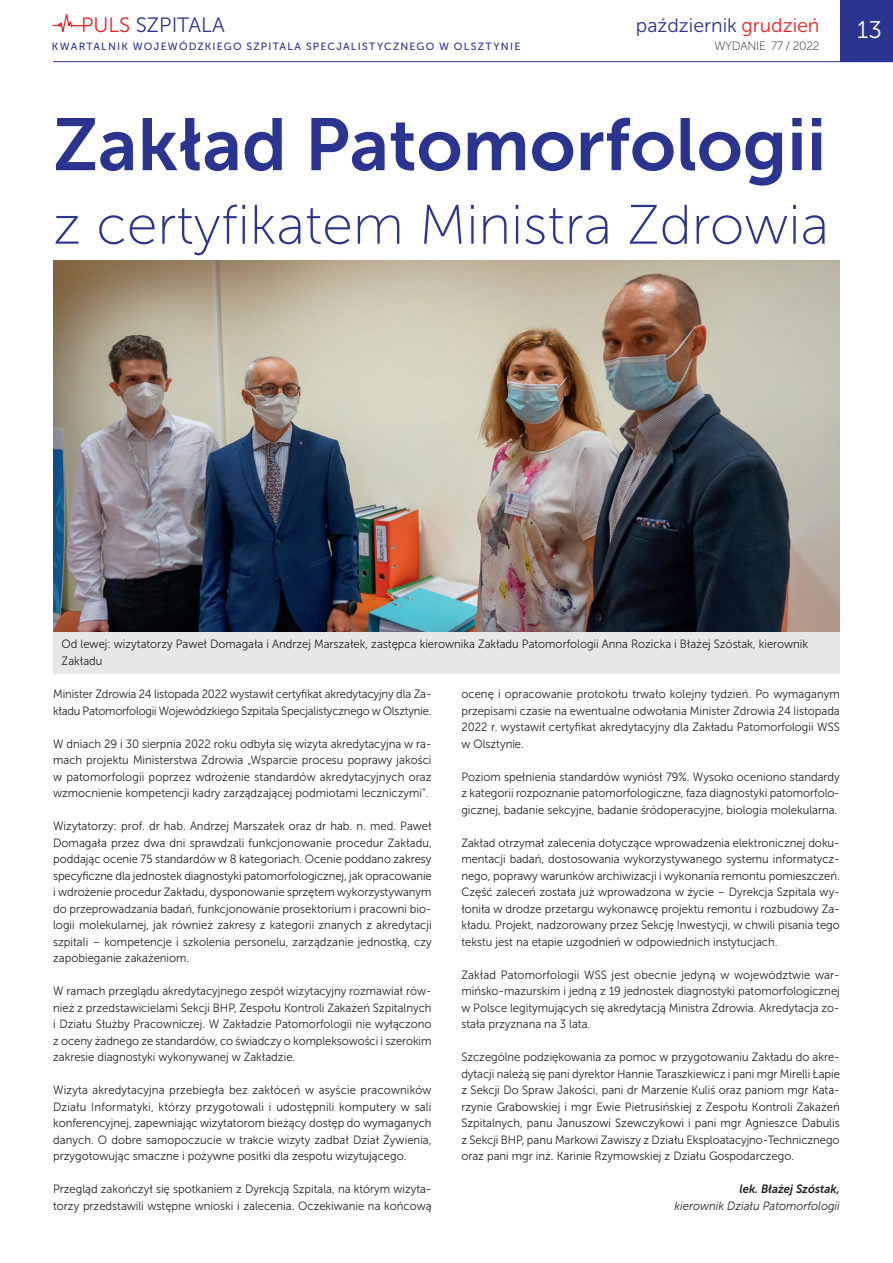
<style>
.page{position:relative;width:893px;height:1263px;background:#fff}
.page>*{position:absolute;margin:0;border:0;box-sizing:border-box;transform-origin:0 0}
.t1{font:73.5px "Museo Sans 700";color:#2b3590}
.t2{font:55.5px "Museo Sans 100";color:#2b3590}
.t3{font:24px "Museo Sans 300";color:#fff}
.t4{font:20.7px "Museo Sans 300";color:#2b3590}
.t5{font:19.5px "Museo Sans 300";color:#2b3590}
.t6{font:12px/16.5px "Museo Sans 300";color:#231f20;text-align:justify;scale:.94 1}
.t7{font:12px/16.5px "Museo Sans 300";letter-spacing:-.02em;color:#231f20;scale:.94 1}
.t8{font:italic 12px "Museo Sans 300";color:#231f20;scale:.94 1}
.t9{font:italic 12px "Museo Sans 700";color:#231f20;scale:.94 1}
.t10{font:12px "Museo Sans 100";letter-spacing:-.02em;color:#231f20}
.t11{font:10.5px "Museo Sans 500";letter-spacing:.115em;color:#2b3590}
.s1{color:#ec2125}
</style>
<div class="page">
<svg style="left:52px;top:14px;width:33px;height:18px"></svg>
<div style="left:840px;top:0;width:53px;height:62px;background:#2b3590"></div>
<hr style="left:53px;top:61px;width:840px;height:1px;background:#2b3590">
<img style="left:53px;top:261px;width:787px;height:371px">
<div style="left:53px;top:632px;width:787px;height:41px;background:#e6e7e9"></div>
<h3 class="t4" style="left:81px;top:14px;width:145px"><span class="s1">PULS</span> SZPITALA</h3>
<p class="t11" style="left:52px;top:41px;width:470px">KWARTALNIK WOJEWÓDZKIEGO SZPITALA SPECJALISTYCZNEGO W OLSZTYNIE</p>
<h3 class="t5" style="left:636px;top:14px;width:185px">październik <span class="s1">grudzień</span></h3>
<h3 class="t3" style="left:857px;top:16px;width:26px">13</h3>
<p class="t10" style="left:714px;top:39px;width:107px">WYDANIE 77 / 2022</p>
<h1 class="t1" style="left:53px;top:104px;width:775px">Zakład Patomorfologii</h1>
<h2 class="t2" style="left:53px;top:195px;width:777px">z certyfikatem Ministra Zdrowia</h2>
<p class="t6" style="left:62px;top:636px;width:796px">Od lewej: wizytatorzy Paweł Domagała i Andrzej Marszałek, zastępca kierownika Zakładu Patomorfologii Anna Rozicka i Błażej Szóstak, kierownik<br>Zakładu</p>
<p class="t7" style="left:53px;top:686px;width:404px">Minister Zdrowia 24 listopada 2022 wystawił certyfikat akredytacyjny dla Za&shy;kładu Patomorfologii Wojewódzkiego Szpitala Specjalistycznego w Olsztynie.</p>
<p class="t6" style="left:53px;top:735px;width:404px">W dniach 29 i 30 sierpnia 2022 roku odbyła się wizyta akredytacyjna w ra&shy;mach projektu Ministerstwa Zdrowia „Wsparcie procesu poprawy jakości w patomorfologii poprzez wdrożenie standardów akredytacyjnych oraz wzmocnienie kompetencji kadry zarządzającej podmiotami leczniczymi”.</p>
<p class="t6" style="left:53px;top:818px;width:404px">Wizytatorzy: prof. dr hab. Andrzej Marszałek oraz dr hab. n. med. Paweł Domagała przez dwa dni sprawdzali funkcjonowanie procedur Zakładu, poddając ocenie 75 standardów w 8 kategoriach. Ocenie poddano zakresy specyficzne dla jednostek diagnostyki patomorfologicznej, jak opracowanie i wdrożenie procedur Zakładu, dysponowanie sprzętem wykorzystywanym do przeprowadzania badań, funkcjonowanie prosektorium i pracowni bio&shy;logii molekularnej, jak również zakresy z kategorii znanych z akredytacji szpitali – kompetencje i szkolenia personelu, zarządzanie jednostką, czy zapobieganie zakażeniom.</p>
<p class="t6" style="left:53px;top:983px;width:404px">W ramach przeglądu akredytacyjnego zespół wizytacyjny rozmawiał rów&shy;nież z przedstawicielami Sekcji BHP, Zespołu Kontroli Zakażeń Szpitalnych i Działu Służby Pracowniczej. W Zakładzie Patomorfologii nie wyłączono z oceny żadnego ze standardów, co świadczy o kompleksowości i szerokim zakresie diagnostyki wykonywanej w Zakładzie.</p>
<p class="t6" style="left:53px;top:1082px;width:404px">Wizyta akredytacyjna przebiegła bez zakłóceń w asyście pracowników Działu Informatyki, którzy przygotowali i udostępnili komputery w sali konferencyjnej, zapewniając wizytatorom bieżący dostęp do wymaganych danych. O dobre samopoczucie w trakcie wizyty zadbał Dział Żywienia, przygotowując smaczne i pożywne posiłki dla zespołu wizytującego.</p>
<p class="t6" style="left:53px;top:1181px;width:404px">Przegląd zakończył się spotkaniem z Dyrekcją Szpitala, na którym wizyta&shy;torzy przedstawili wstępne wnioski i zalecenia. Oczekiwanie na końcową</p>
<p class="t6" style="left:461px;top:686px;width:404px">ocenę i opracowanie protokołu trwało kolejny tydzień. Po wymaganym przepisami czasie na ewentualne odwołania Minister Zdrowia 24 listopada 2022 r. wystawił certyfikat akredytacyjny dla Zakładu Patomorfologii WSS w Olsztynie.</p>
<p class="t6" style="left:461px;top:768px;width:404px">Poziom spełnienia standardów wyniósł 79%. Wysoko oceniono standardy z kategorii rozpoznanie patomorfologiczne, faza diagnostyki patomorfolo&shy;gicznej, badanie sekcyjne, badanie śródoperacyjne, biologia molekularna.</p>
<p class="t6" style="left:461px;top:834px;width:404px">Zakład otrzymał zalecenia dotyczące wprowadzenia elektronicznej doku&shy;mentacji badań, dostosowania wykorzystywanego systemu informatycz&shy;nego, poprawy warunków archiwizacji i wykonania remontu pomieszczeń.<br>Część zaleceń została już wprowadzona w życie – Dyrekcja Szpitala wy&shy;łoniła w drodze przetargu wykonawcę projektu remontu i rozbudowy Za&shy;kładu. Projekt, nadzorowany przez Sekcję Inwestycji, w chwili pisania tego tekstu jest na etapie uzgodnień w odpowiednich instytucjach.</p>
<p class="t6" style="left:461px;top:966px;width:404px">Zakład Patomorfologii WSS jest obecnie jedyną w województwie war&shy;mińsko-mazurskim i jedną z 19 jednostek diagnostyki patomorfologicznej w Polsce legitymujących się akredytacją Ministra Zdrowia. Akredytacja zo&shy;stała przyznana na 3 lata.</p>
<p class="t6" style="left:461px;top:1049px;width:404px">Szczególne podziękowania za pomoc w przygotowaniu Zakładu do akre&shy;dytacji należą się pani dyrektor Hannie Taraszkiewicz i pani mgr Mirelli Łapie z Sekcji Do Spraw Jakości, pani dr Marzenie Kuliś oraz paniom mgr Kata&shy;rzynie Grabowskiej i mgr Ewie Pietrusińskiej z Zespołu Kontroli Zakażeń Szpitalnych, panu Januszowi Szewczykowi i pani mgr Agnieszce Dabulis z Sekcji BHP, panu Markowi Zawiszy z Działu Eksploatacyjno-Technicznego oraz pani mgr inż. Karinie Rzymowskiej z Działu Gospodarczego.</p>
<p class="t9" style="left:740px;top:1182px;width:108px">lek. Błażej Szóstak,</p>
<p class="t8" style="left:674px;top:1199px;width:177px">kierownik Działu Patomorfologii</p>
</div>
